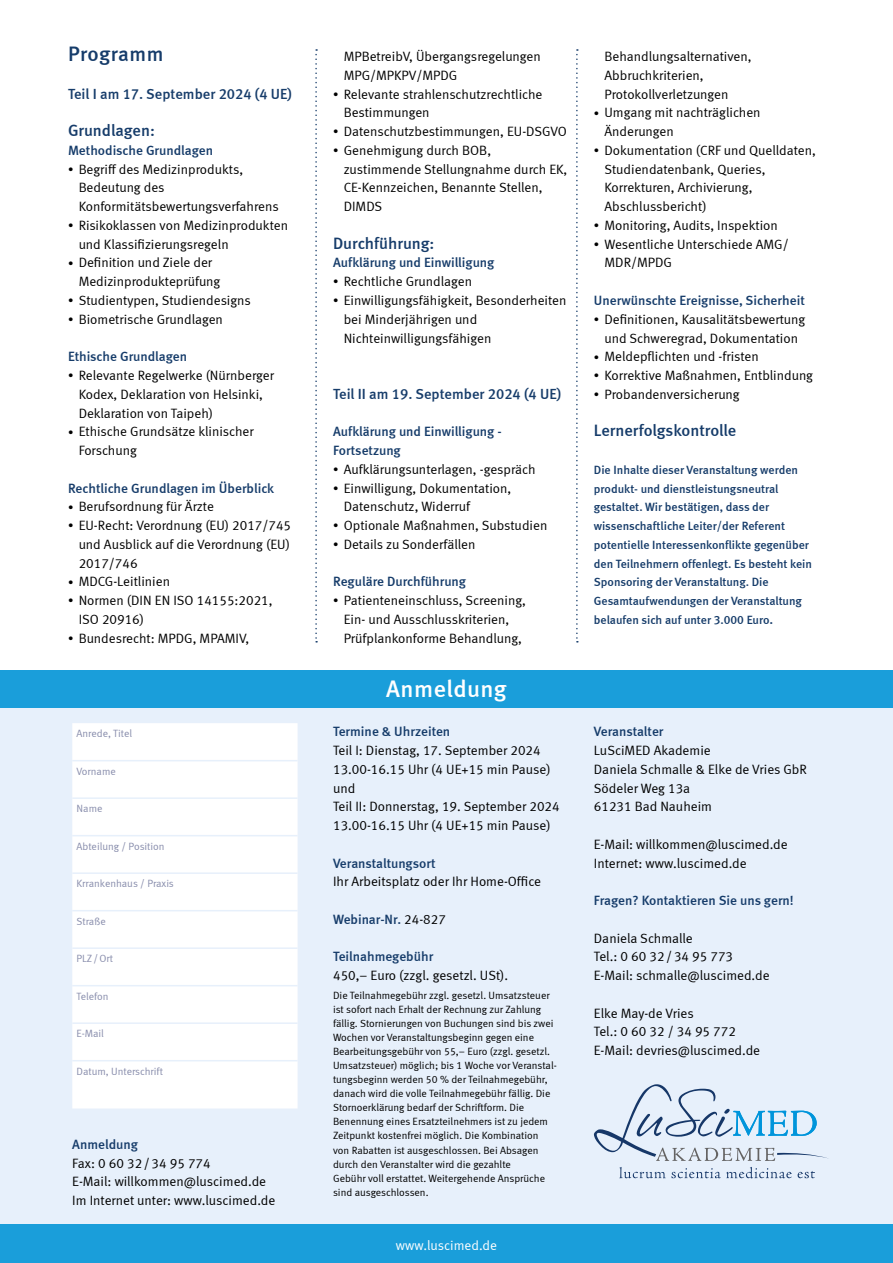
<style>
.page{position:relative;width:893px;height:1263px;background:#fff}
.page>*{position:absolute;margin:0;border:0;box-sizing:border-box;transform-origin:0 0}
.t1{font:24px "Meta Medium LF";letter-spacing:.02em;color:#fff}
.t2{font:21px "Meta Medium LF";letter-spacing:.02em;color:#163c6a}
.t3{font:16.5px "Meta Medium LF";color:#163c6a}
.t4{font:14.7px "Meta Medium LF";color:#163c6a}
.t5{font:13.5px/18.8px "Meta Normal LF";color:#000}
.t6{font:13.5px/18.8px "Meta Medium LF";color:#163c6a}
.t7{font:13.5px "Meta Normal LF";color:#fff}
.t8{font:12px/18.8px "Meta Medium LF";color:#163c6a}
.t9{font:10.5px/14.1px "Meta Normal LF";color:#000}
.t10{font:10.5px "Meta Normal LF";color:#888dac}
.s1{font-size:10.5px}
.s2{font-family:"Meta Normal LF";color:#000}
.s3{font-size:13.5px}
</style>
<div class="page">
<div style="left:0;top:696px;width:893px;height:528px;background:#e7f0fb"></div>
<div style="left:0;top:1224px;width:893px;height:39px;background:#1a9eda"></div>
<div style="left:0;top:670px;width:893px;height:38px;background:#1a9eda"></div>
<svg style="left:315px;top:49px;width:2px;height:593px"></svg>
<svg style="left:576px;top:49px;width:2px;height:593px"></svg>
<div style="left:72px;top:723px;width:226px;height:385px;background:#fff"></div>
<hr style="left:72px;top:835px;width:226px;height:1px;background:#e7f0fb">
<hr style="left:72px;top:872px;width:226px;height:2px;background:#e7f0fb">
<hr style="left:72px;top:910px;width:226px;height:1px;background:#e7f0fb">
<hr style="left:72px;top:947px;width:226px;height:2px;background:#e7f0fb">
<hr style="left:72px;top:985px;width:226px;height:1px;background:#e7f0fb">
<hr style="left:72px;top:1022px;width:226px;height:2px;background:#e7f0fb">
<hr style="left:72px;top:1060px;width:226px;height:1px;background:#e7f0fb">
<hr style="left:72px;top:760px;width:226px;height:1px;background:#e7f0fb">
<hr style="left:72px;top:797px;width:226px;height:2px;background:#e7f0fb">
<svg style="left:619px;top:1167px;width:173px;height:11px"></svg>
<svg style="left:798px;top:1171px;width:17px;height:7px"></svg>
<svg style="left:594px;top:1084px;width:234px;height:77px"></svg>
<h2 class="t2" style="left:68px;top:42px;width:97px">Programm</h2>
<p class="t4" style="left:68px;top:85px;width:225px">Teil I am 17. September 2024 (4 UE)</p>
<p class="t3" style="left:68px;top:121px;width:88px">Grundlagen:</p>
<p class="t6" style="left:68px;top:141px;width:147px">Methodische Grundlagen</p>
<p class="t5" style="left:79px;top:159px;width:202px;text-indent:-11px"><span class="s1">•</span> Begriff des Medizinprodukts,<br>Bedeutung des<br>Konformitätsbewertungsverfahrens</p>
<p class="t5" style="left:79px;top:216px;width:211px;text-indent:-11px"><span class="s1">•</span> Risikoklassen von Medizinprodukten und Klassifizierungsregeln</p>
<p class="t5" style="left:79px;top:253px;width:143px;text-indent:-11px"><span class="s1">•</span> Definition und Ziele der<br>Medizinprodukteprüfung</p>
<p class="t5" style="left:68px;top:291px;width:184px"><span class="s1">•</span> Studientypen, Studiendesigns</p>
<p class="t5" style="left:68px;top:309px;width:156px"><span class="s1">•</span> Biometrische Grundlagen</p>
<p class="t6" style="left:68px;top:347px;width:121px">Ethische Grundlagen</p>
<p class="t5" style="left:79px;top:366px;width:197px;text-indent:-11px"><span class="s1">•</span> Relevante Regelwerke (Nürnberger<br>Kodex, Deklaration von Helsinki,<br>Deklaration von Taipeh)</p>
<p class="t5" style="left:79px;top:422px;width:177px;text-indent:-11px"><span class="s1">•</span> Ethische Grundsätze klinischer<br>Forschung</p>
<p class="t6" style="left:68px;top:478px;width:208px">Rechtliche Grundlagen im Überblick</p>
<p class="t5" style="left:68px;top:497px;width:147px"><span class="s1">•</span> Berufsordnung für Ärzte</p>
<p class="t5" style="left:79px;top:516px;width:214px;text-align:justify;text-indent:-11px"><span class="s1">•</span> EU-Recht: Verordnung (EU) 2017/745 und Ausblick auf die Verordnung (EU)<br>2017/746</p>
<p class="t5" style="left:68px;top:572px;width:104px"><span class="s1">•</span> MDCG-Leitlinien</p>
<p class="t5" style="left:79px;top:591px;width:195px;text-indent:-11px"><span class="s1">•</span> Normen (DIN EN ISO 14155:2021,<br>ISO 20916)</p>
<p class="t5" style="left:68px;top:628px;width:183px"><span class="s1">•</span> Bundesrecht: MPDG, MPAMIV,</p>
<p class="t10" style="left:77px;top:727px;width:57px">Anrede, Titel</p>
<p class="t10" style="left:77px;top:765px;width:41px">Vorname</p>
<p class="t10" style="left:77px;top:802px;width:27px">Name</p>
<p class="t10" style="left:77px;top:840px;width:90px">Abteilung / Position</p>
<p class="t10" style="left:77px;top:877px;width:99px">Krrankenhaus / Praxis</p>
<p class="t10" style="left:77px;top:915px;width:31px">Straße</p>
<p class="t10" style="left:77px;top:952px;width:38px">PLZ/Ort</p>
<p class="t10" style="left:77px;top:990px;width:34px">Telefon</p>
<p class="t10" style="left:77px;top:1027px;width:29px">E-Mail</p>
<p class="t10" style="left:77px;top:1065px;width:88px">Datum, Unterschrift</p>
<p class="t6" style="left:72px;top:1135px;width:67px">Anmeldung</p>
<p class="t5" style="left:72px;top:1153px;width:205px">Fax: 0 60 32/34 95 774<br>E-Mail: willkommen@luscimed.de<br>Im Internet unter: www.luscimed.de</p>
<p class="t5" style="left:344px;top:47px;width:199px">MPBetreibV, Übergangsregelungen<br>MPG/MPKPV/MPDG</p>
<p class="t5" style="left:344px;top:84px;width:200px;text-indent:-11px"><span class="s1">•</span> Relevante strahlenschutzrechtliche<br>Bestimmungen</p>
<p class="t5" style="left:333px;top:122px;width:235px"><span class="s1">•</span> Datenschutzbestimmungen, EU-DSGVO</p>
<p class="t5" style="left:344px;top:141px;width:225px;text-indent:-11px"><span class="s1">•</span> Genehmigung durch BOB, zustimmende Stellungnahme durch EK,<br>CE-Kennzeichen, Benannte Stellen,<br>DIMDS</p>
<p class="t3" style="left:333px;top:233px;width:103px">Durchführung:</p>
<p class="t6" style="left:333px;top:253px;width:163px">Aufklärung und Einwilligung</p>
<p class="t5" style="left:333px;top:272px;width:140px"><span class="s1">•</span> Rechtliche Grundlagen</p>
<p class="t5" style="left:344px;top:291px;width:224px;text-indent:-11px"><span class="s1">•</span> Einwilligungsfähigkeit, Besonderheiten bei Minderjährigen und<br>Nichteinwilligungsfähigen</p>
<p class="t4" style="left:333px;top:385px;width:230px">Teil II am 19. September 2024 (4 UE)</p>
<p class="t6" style="left:333px;top:422px;width:170px">Aufklärung und Einwilligung -<br>Fortsetzung</p>
<p class="t5" style="left:333px;top:459px;width:204px"><span class="s1">•</span> Aufklärungsunterlagen, -gespräch</p>
<p class="t5" style="left:344px;top:478px;width:169px;text-indent:-11px"><span class="s1">•</span> Einwilligung, Dokumentation,<br>Datenschutz, Widerruf</p>
<p class="t5" style="left:333px;top:516px;width:216px"><span class="s1">•</span> Optionale Maßnahmen, Substudien</p>
<p class="t5" style="left:333px;top:534px;width:144px"><span class="s1">•</span> Details zu Sonderfällen</p>
<p class="t6" style="left:333px;top:572px;width:135px">Reguläre Durchführung</p>
<p class="t5" style="left:333px;top:591px;width:194px;text-align:center"><span class="s1">•</span> Patienteneinschluss, Screening,<br>Ein- und Ausschlusskriterien,<br>Prüfplankonforme Behandlung,</p>
<h1 class="t1" style="left:386px;top:675px;width:122px">Anmeldung</h1>
<p class="t6" style="left:333px;top:722px;width:119px">Termine &amp; Uhrzeiten</p>
<p class="t5" style="left:333px;top:741px;width:228px">Teil I: Dienstag, 17. September 2024<br>13.00-16.15 Uhr (4 UE+15 min Pause) und<br>Teil II: Donnerstag, 19. September 2024<br>13.00-16.15 Uhr (4 UE+15 min Pause)</p>
<p class="t6" style="left:333px;top:853px;width:104px">Veranstaltungsort</p>
<p class="t5" style="left:333px;top:872px;width:210px">Ihr Arbeitsplatz oder Ihr Home-Office</p>
<p class="t6" style="left:333px;top:910px;width:114px">Webinar-Nr. <span class="s2">24-827</span></p>
<p class="t6" style="left:333px;top:947px;width:102px">Teilnahmegebühr</p>
<p class="t5" style="left:333px;top:966px;width:177px">450,– Euro (zzgl. gesetzl. USt).</p>
<p class="t9" style="left:333px;top:988px;width:225px">Die Teilnahmegebühr zzgl. gesetzl. Umsatzsteuer ist sofort nach Erhalt der Rechnung zur Zahlung fällig. Stornierungen von Buchungen sind bis zwei Wochen vor Veranstaltungsbeginn gegen eine Bearbeitungsgebühr von 55,– Euro (zzgl. gesetzl.<br>Umsatzsteuer) möglich; bis 1 Woche vor Veranstal&shy;tungsbeginn werden 50 % der Teilnahmegebühr, danach wird die volle Teilnahmegebühr fällig. Die Stornoerklärung bedarf der Schriftform. Die Benennung eines Ersatzteilnehmers ist zu jedem Zeitpunkt kostenfrei möglich. Die Kombination von Rabatten ist ausgeschlossen. Bei Absagen durch den Veranstalter wird die gezahlte<br>Gebühr voll erstattet. Weitergehende Ansprüche sind ausgeschlossen.</p>
<p class="t7" style="left:396px;top:1237px;width:103px">www.luscimed.de</p>
<p class="t5" style="left:604px;top:47px;width:149px">Behandlungsalternativen,<br>Abbruchkriterien,<br>Protokollverletzungen</p>
<p class="t5" style="left:604px;top:103px;width:158px;text-indent:-11px"><span class="s1">•</span> Umgang mit nachträglichen<br>Änderungen</p>
<p class="t5" style="left:604px;top:141px;width:213px;text-indent:-11px"><span class="s1">•</span> Dokumentation (CRF und Quelldaten,<br>Studiendatenbank, Queries,<br>Korrekturen, Archivierung,<br>Abschlussbericht)</p>
<p class="t5" style="left:594px;top:216px;width:185px"><span class="s1">•</span> Monitoring, Audits, Inspektion</p>
<p class="t5" style="left:604px;top:234px;width:186px;text-indent:-11px"><span class="s1">•</span> Wesentliche Unterschiede AMG/<br>MDR/MPDG</p>
<p class="t6" style="left:594px;top:291px;width:212px">Unerwünschte Ereignisse, Sicherheit</p>
<p class="t5" style="left:594px;top:309px;width:213px;text-align:center"><span class="s1">•</span> Definitionen, Kausalitätsbewertung und Schweregrad, Dokumentation</p>
<p class="t5" style="left:594px;top:347px;width:166px"><span class="s1">•</span> Meldepflichten und -fristen</p>
<p class="t5" style="left:594px;top:366px;width:221px"><span class="s1">•</span> Korrektive Maßnahmen, Entblindung</p>
<p class="t5" style="left:594px;top:384px;width:147px"><span class="s1">•</span> Probandenversicherung</p>
<p class="t3" style="left:594px;top:421px;width:144px">Lernerfolgskontrolle</p>
<p class="t8" style="left:594px;top:460px;width:220px">Die Inhalte dieser Veranstaltung werden produkt- und dienstleistungsneutral gestaltet. Wir bestätigen, dass der wissenschaftliche Leiter/der Referent potentielle Interessenkonflikte gegenüber den Teilnehmern offenlegt. Es besteht kein Sponsoring der Veranstaltung. Die Gesamtaufwendungen der Veranstaltung belaufen sich auf unter 3.000 Euro<span class="s3">.</span></p>
<p class="t6" style="left:594px;top:722px;width:71px">Veranstalter</p>
<p class="t5" style="left:594px;top:741px;width:215px">LuSciMED Akademie<br>Daniela Schmalle &amp; Elke de Vries GbR<br>Södeler Weg 13a<br>61231 Bad Nauheim</p>
<p class="t5" style="left:594px;top:835px;width:195px">E-Mail: willkommen@luscimed.de<br>Internet: www.luscimed.de</p>
<p class="t6" style="left:594px;top:891px;width:201px">Fragen? Kontaktieren Sie uns gern!</p>
<p class="t5" style="left:594px;top:928px;width:177px">Daniela Schmalle<br>Tel.: 0 60 32/34 95 773<br>E-Mail: schmalle@luscimed.de</p>
<p class="t5" style="left:594px;top:1003px;width:168px">Elke May-de Vries<br>Tel.: 0 60 32 / 34 95 772<br>E-Mail: devries@luscimed.de</p>
</div>
